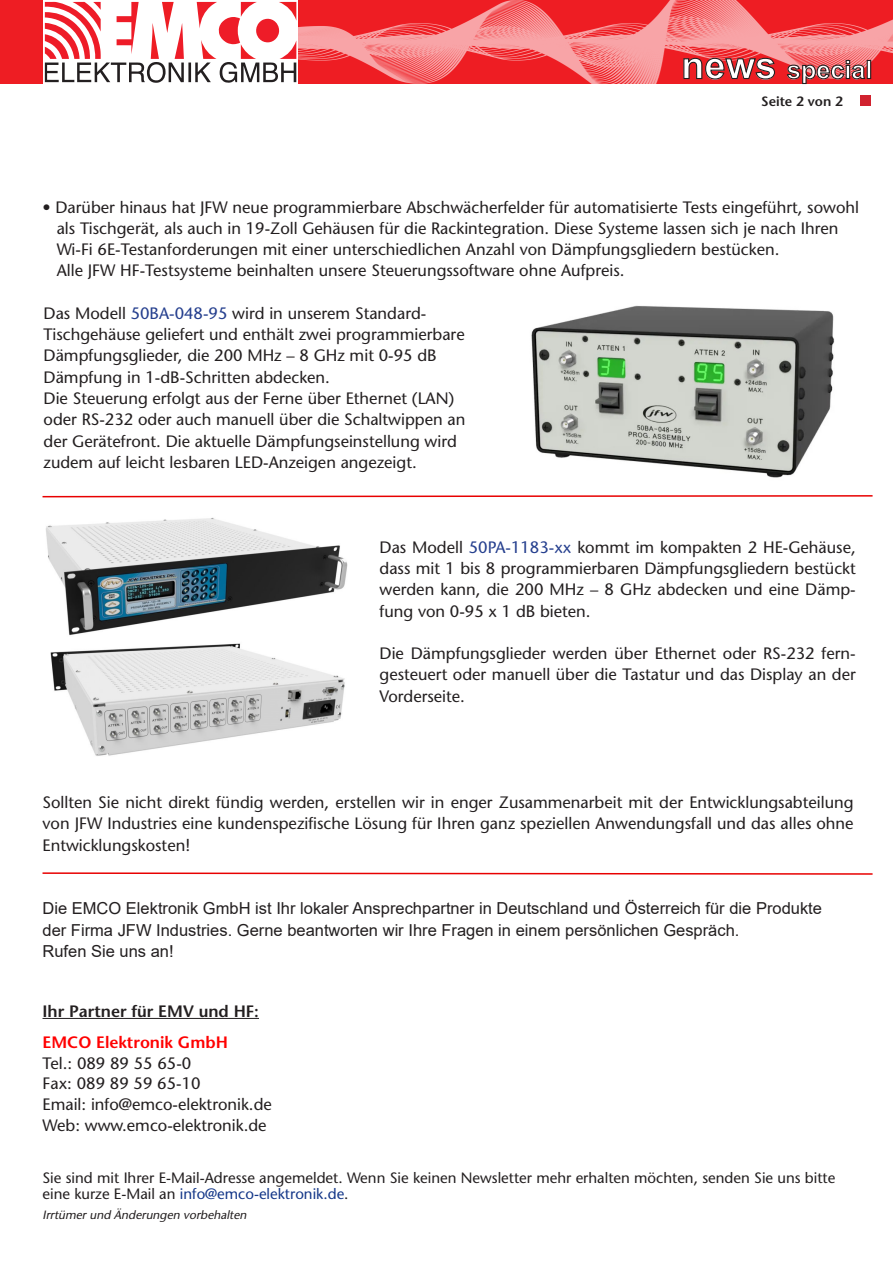
<style>
.page{position:relative;width:893px;height:1263px;background:#fff}
.page>*{position:absolute;margin:0;border:0;box-sizing:border-box;transform-origin:0 0}
.t1{font:700 25.2px "Arial";color:#fff}
.Infokasten_2{font:500 16.5px/21.3px "Stone Sans Std";color:#231f20;text-align:justify}
.Fließtext{font:500 16.5px/21.3px "Stone Sans Std";color:#231f20}
.Infokasten_2-2{font:16.5px/21.3px "Arial";color:#231f20}
.Infokasten_2-3{font:600 16.5px "Stone Sans Std";color:#231f20}
.Infokasten_2-4{font:600 16.5px "Stone Sans Std";color:#f00}
.Infokasten_2-5{font:500 15px "Stone Sans Std";color:#231f20}
.Infokasten_2-6{font:500 15px "Stone Sans Std";color:#153889}
.Überschrift_3{font:600 13.5px "Stone Sans Std";color:#231f20}
.Infokasten_2-7{font:italic 500 12px "Stone Sans Std";color:#231f20}
.s1{font-size:38.1px}
.s2{color:#253f8e}
.s3{color:#231f20}
</style>
<div class="page">
<div style="left:860px;top:96px;width:11px;height:10px;background:#d1222f"></div>
<hr style="left:43px;top:1018px;width:216px;height:1px;background:#231f20">
<svg style="left:42px;top:872px;width:831px;height:3px"></svg>
<div style="left:0;top:0;width:893px;height:84px;background:#ee1d23"></div>
<img style="left:298px;top:0;width:595px;height:84px">
<svg style="left:43px;top:0;width:255px;height:84px"></svg>
<svg style="left:45px;top:2px;width:251px;height:81px"></svg>
<svg style="left:683px;top:57px;width:93px;height:23px"></svg>
<svg style="left:786px;top:60px;width:80px;height:24px"></svg>
<div style="left:867px;top:60px;width:4px;height:19px;border:1px solid #231f20"></div>
<img style="left:531px;top:305px;width:304px;height:173px">
<img style="left:46px;top:517px;width:302px;height:239px">
<svg style="left:42px;top:495px;width:831px;height:3px"></svg>
<p class="t1" style="left:681px;top:52px;width:193px"><span class="s1">news</span> special</p>
<p class="Überschrift_3" style="left:761px;top:93px;width:83px">Seite 2 von 2</p>
<p class="Fließtext" style="left:57px;top:196px;width:804px;text-indent:-14px">• Darüber hinaus hat JFW neue programmierbare Abschwächerfelder für automatisierte Tests eingeführt, sowohl als Tischgerät, als auch in 19-Zoll Gehäusen für die Rackintegration. Diese Systeme lassen sich je nach Ihren Wi-Fi 6E-Testanforderungen mit einer unterschiedlichen Anzahl von Dämpfungsgliedern bestücken.<br>Alle JFW HF-Testsysteme beinhalten unsere Steuerungssoftware ohne Aufpreis.</p>
<p class="Infokasten_2" style="left:44px;top:303px;width:423px;text-align:left">Das Modell <span class="s2">50BA-048-95</span> wird in unserem Standard-Tischgehäuse geliefert und enthält zwei programmierbare Dämpfungsglieder, die 200 MHz – 8 GHz mit 0-95 dB Dämpfung in 1-dB-Schritten abdecken.<br>Die Steuerung erfolgt aus der Ferne über Ethernet (LAN) oder RS-232 oder auch manuell über die Schaltwippen an der Gerätefront. Die aktuelle Dämpfungseinstellung wird zudem auf leicht lesbaren LED-Anzeigen angezeigt.</p>
<p class="Infokasten_2" style="left:379px;top:536px;width:478px">Das Modell <span class="s2">50PA-1183-xx</span> kommt im kompakten 2 HE-Gehäuse, dass mit 1 bis 8 programmierbaren Dämpfungsgliedern bestückt werden kann, die 200 MHz – 8 GHz abdecken und eine Dämp&shy;fung von 0-95 x 1 dB bieten.</p>
<p class="Infokasten_2" style="left:379px;top:643px;width:478px">Die Dämpfungsglieder werden über Ethernet oder RS-232 fern&shy;gesteuert oder manuell über die Tastatur und das Display an der Vorderseite.</p>
<p class="Infokasten_2" style="left:43px;top:792px;width:813px">Sollten Sie nicht direkt fündig werden, erstellen wir in enger Zusammenarbeit mit der Entwicklungsabteilung von JFW Industries eine kundenspezifische Lösung für Ihren ganz speziellen Anwendungsfall und das alles ohne Entwicklungskosten!</p>
<p class="Infokasten_2-2" style="left:43px;top:898px;width:781px">Die EMCO Elektronik GmbH ist Ihr lokaler Ansprechpartner in Deutschland und Österreich für die Produkte</p>
<p class="Infokasten_2-2" style="left:43px;top:919px;width:698px">der Firma JFW Industries. Gerne beantworten wir Ihre Fragen in einem persönlichen Gespräch.<br>Rufen Sie uns an!</p>
<p class="Infokasten_2-3" style="left:43px;top:1001px;width:218px">Ihr Partner für EMV und HF:</p>
<p class="Infokasten_2-4" style="left:43px;top:1032px;width:187px">EMCO Elektronik GmbH</p>
<p class="Infokasten_2" style="left:43px;top:1052px;width:150px">Tel.: 089 89 55 65-0</p>
<p class="Infokasten_2" style="left:43px;top:1073px;width:160px">Fax: 089 89 59 65-10</p>
<p class="Infokasten_2" style="left:43px;top:1094px;width:231px">Email: info@emco-elektronik.de</p>
<p class="Infokasten_2" style="left:43px;top:1114px;width:226px">Web: www.emco-elektronik.de</p>
<p class="Infokasten_2-5" style="left:43px;top:1168px;width:794px">Sie sind mit Ihrer E-Mail-Adresse angemeldet. Wenn Sie keinen Newsletter mehr erhalten möchten, senden Sie uns bitte</p>
<p class="Infokasten_2-6" style="left:43px;top:1185px;width:308px"><span class="s3">eine kurze E-Mail an</span> info@emco-elektronik.de<span class="s3">.</span></p>
<p class="Infokasten_2-7" style="left:43px;top:1207px;width:208px">Irrtümerund Änderungen vorbehalten</p>
</div>
